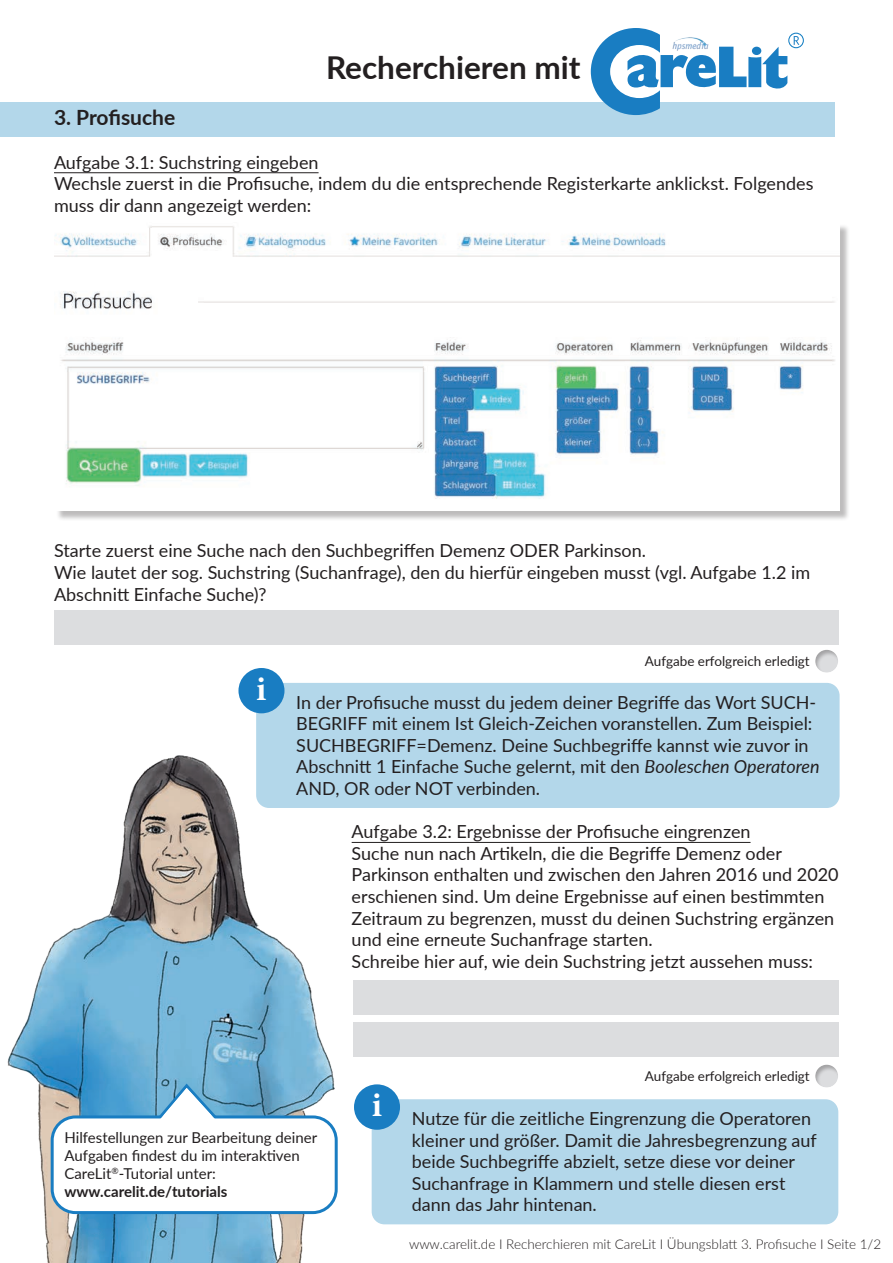
<style>
.page{position:relative;width:893px;height:1263px;background:#fff}
.page>*{position:absolute;margin:0;border:0;box-sizing:border-box;transform-origin:0 0}
.t1{font:700 31.5px "Lato";color:#231f20}
.t2{font:700 21px "Lato";color:#231f20}
.t3{font:18px/21.6px "Lato";color:#231f20}
.t4{font:15px/18px "Lato";color:#231f20}
.t5{font:300 13.5px "Lato";color:#231f20}
.t6{font:13.5px "Lato";color:#231f20}
.s1{font-style:italic}
.s2{font-weight:700}
</style>
<div class="page">
<div style="left:0;top:102px;width:835px;height:34px;background:#b3d7ea"></div>
<hr style="left:54px;top:172px;width:265px;height:1px;background:#231f20">
<hr style="left:352px;top:842px;width:398px;height:1px;background:#231f20">
<svg style="left:591px;top:28px;width:196px;height:87px"></svg>
<svg style="left:794px;top:36px;width:5px;height:9px"></svg>
<div style="left:788px;top:33px;width:16px;height:15px;border:1px solid #127dc2;border-radius:50%"></div>
<img style="left:667px;top:34px;width:46px;height:21px">
<div style="left:54px;top:610px;width:784px;height:34px;background:#dcdddf"></div>
<div style="left:353px;top:980px;width:485px;height:34px;background:#dcdddf"></div>
<div style="left:353px;top:1022px;width:485px;height:34px;background:#dcdddf"></div>
<div style="left:256px;top:683px;width:584px;height:125px;background:#b3d7ea;border-radius:13px"></div>
<div style="left:238px;top:668px;width:46px;height:45px;background:#197dc2;border-radius:50%"></div>
<img style="left:7px;top:755px;width:328px;height:508px">
<div style="left:56px;top:224px;width:794px;height:297px;background:#231f20;opacity:.3"></div>
<img style="left:54px;top:224px;width:786px;height:286px">
<div style="left:812px;top:649px;width:27px;height:26px;background:#231f20;opacity:.3"></div>
<div style="left:372px;top:1099px;width:466px;height:125px;background:#b3d7ea;border-radius:13px"></div>
<div style="left:354px;top:1084px;width:46px;height:46px;background:#197dc2;border-radius:50%"></div>
<div style="left:812px;top:1064px;width:27px;height:26px;background:#231f20;opacity:.3"></div>
<div style="left:52px;top:1117px;width:284px;height:95px;background:#fff;border-radius:23px"></div>
<div style="left:51px;top:1115px;width:287px;height:99px;border:3px solid #197dc2;border-radius:23px"></div>
<svg style="left:156px;top:1081px;width:63px;height:38px"></svg>
<h1 class="t1" style="left:326px;top:45px;width:256px">Recherchieren mit</h1>
<p class="t2" style="left:54px;top:102px;width:123px">3. Profisuche</p>
<p class="t3" style="left:54px;top:150px;width:761px">Aufgabe 3.1: Suchstring eingeben<br>Wechsle zuerst in die Profisuche, indem du die entsprechende Registerkarte anklickst. Folgendes muss dir dann angezeigt werden:</p>
<p class="t3" style="left:54px;top:539px;width:758px">Starte zuerst eine Suche nach den Suchbegriffen Demenz ODER Parkinson.<br>Wie lautet der sog. Suchstring (Suchanfrage), den du hierfür eingeben musst (vgl. Aufgabe 1.2 im<br>Abschnitt Einfache Suche)?</p>
<p class="t6" style="left:645px;top:651px;width:166px">Aufgabe erfolgreich erledigt</p>
<p class="t3" style="left:296px;top:690px;width:525px;text-indent:-40px"><sup>i</sup> In der Profisuche musst du jedem deiner Begriffe das Wort SUCH-BEGRIFF mit einem Ist Gleich-Zeichen voranstellen. Zum Beispiel:<br>SUCHBEGRIFF=Demenz. Deine Suchbegriffe kannst wie zuvor in Abschnitt 1 Einfache Suche gelernt, mit den <span class="s1">Booleschen Operatoren </span>AND, OR oder NOT verbinden.</p>
<p class="t3" style="left:352px;top:820px;width:488px">Aufgabe 3.2: Ergebnisse der Profisuche eingrenzen<br>Suche nun nach Artikeln, die die Begriffe Demenz oder Parkinson enthalten und zwischen den Jahren 2016 und 2020 erschienen sind. Um deine Ergebnisse auf einen bestimmten Zeitraum zu begrenzen, musst du deinen Suchstring ergänzen und eine erneute Suchanfrage starten.<br>Schreibe hier auf, wie dein Suchstring jetzt aussehen muss:</p>
<p class="t4" style="left:64px;top:1128px;width:254px">Hilfestellungen zur Bearbeitung deiner Aufgaben findest du im interaktiven CareLit<sup>®</sup>-Tutorial unter: <span class="s2">www.carelit.de/tutorials</span></p>
<p class="t6" style="left:645px;top:1066px;width:166px">Aufgabe erfolgreich erledigt</p>
<p class="t3" style="left:412px;top:1107px;width:407px;text-indent:-40px"><sup>i</sup> Nutze für die zeitliche Eingrenzung die Operatoren kleiner und größer. Damit die Jahresbegrenzung auf beide Suchbegriffe abzielt, setze diese vor deiner Suchanfrage in Klammern und stelle diesen erst dann das Jahr hintenan.</p>
<p class="t5" style="left:409px;top:1235px;width:474px">www.carelit.de I Recherchieren mit CareLit I Übungsblatt 3. Profisuche I Seite 1/2</p>
</div>
